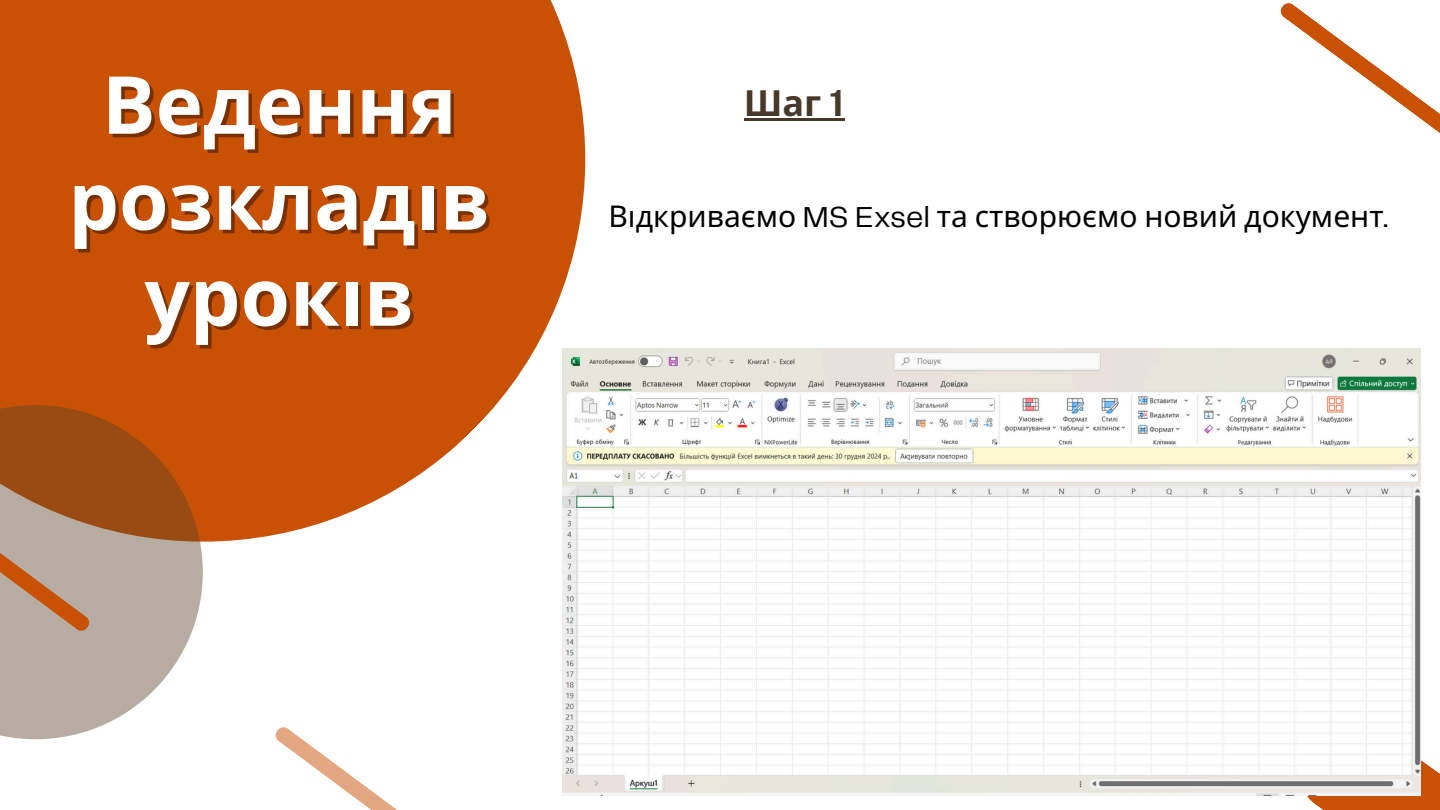
<style>
.page{position:relative;width:1440px;height:810px;background:#fff}
.page>*{position:absolute;margin:0;border:0;box-sizing:border-box;transform-origin:0 0}
.t1{font:700 80px "Noto Sans";color:#fff}
.t2{font:700 36px "Noto Sans";color:#473829}
.t3{font:30px "Noto Sans";color:#000}
.s1{color:rgb(0 0 0/.4)}
.s2{font-family:"Public Sans"}
.s3{font-family:"Telegraf"}
</style>
<div class="page">
<svg style="left:0;top:0;width:586px;height:579px;background:#d06c2b"></svg>
<svg style="left:0;top:405px;width:203px;height:334px;background:#bc987e"></svg>
<svg style="left:0;top:299px;width:89px;height:332px;background:#b46c3a"></svg>
<svg style="left:1281px;top:3px;width:159px;height:130px"></svg>
<svg style="left:275px;top:727px;width:288px;height:83px"></svg>
<svg style="left:1307px;top:716px;width:133px;height:94px"></svg>
<img style="left:563px;top:348px;width:857px;height:448px">
<hr style="left:744px;top:118px;width:100px;height:3px;background:#473829">
<h2 class="t1" style="left:102px;top:48px;width:356px">Ведення</h2>
<p class="t1" style="left:68px;top:144px;width:423px">розклад<span class="s1">і</span>в</p>
<p class="t1" style="left:144px;top:240px;width:271px">урок<span class="s1">і</span>в</p>
<p class="t2" style="left:744px;top:77px;width:102px">Шаг <span class="s2">1</span></p>
<p class="t3" style="left:608px;top:195px;width:781px">Відкриваємо <span class="s3">MS Exsel</span> та створюємо новий документ<span class="s3">.</span></p>
</div>
